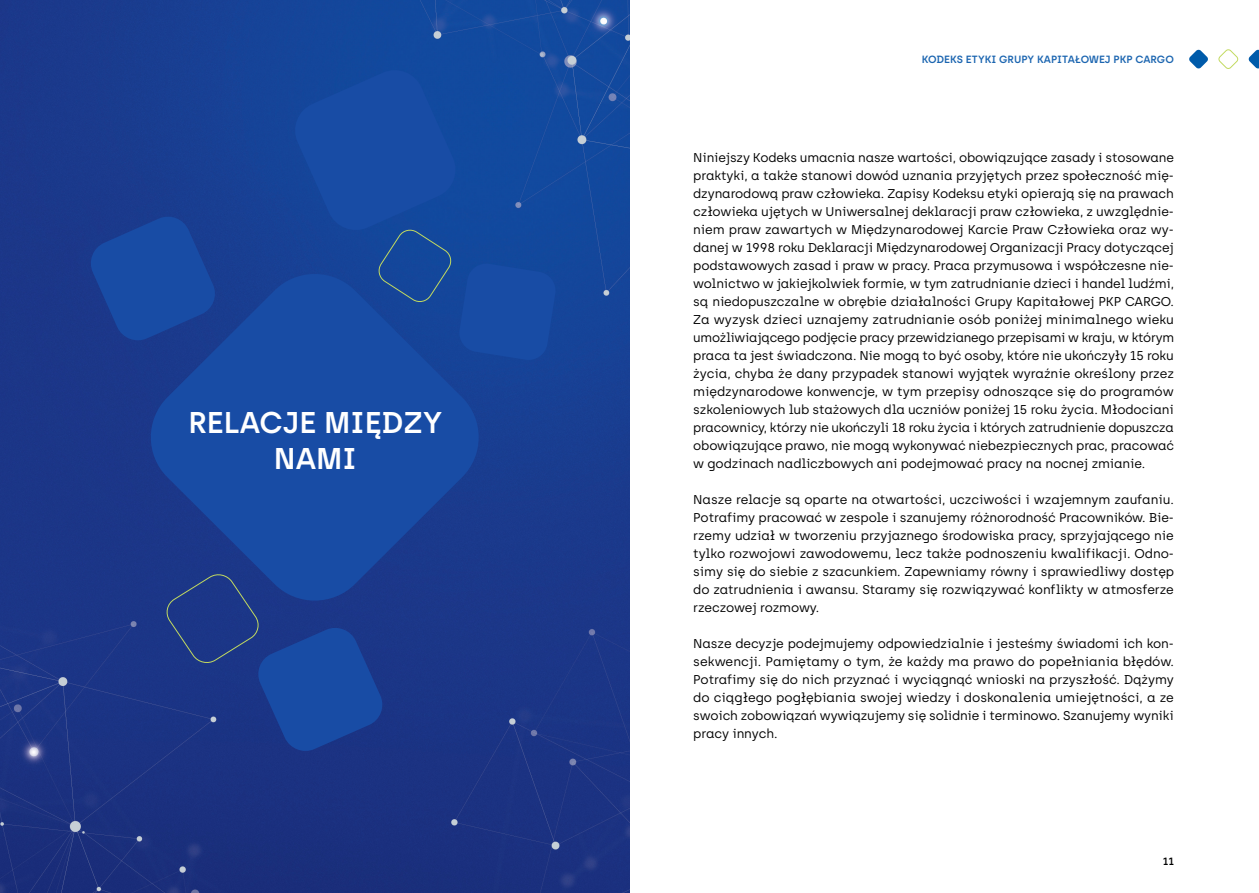
<style>
.page{position:relative;width:1259px;height:893px;background:#fff}
.page>*{position:absolute;margin:0;border:0;box-sizing:border-box;transform-origin:0 0}
.t1{font:600 30px/36px "Archia";color:#fff;text-align:center}
.t2{font:12.75px/18px "Archia";letter-spacing:-.01em;color:#000;text-align:justify}
.t3{font:600 10.5px "Archia";color:#1b65b0}
.t4{font:600 10.5px "Archia";color:#000}
</style>
<div class="page">
<svg style="left:1189px;top:49px;width:19px;height:20px"></svg>
<svg style="left:1218px;top:49px;width:21px;height:20px"></svg>
<svg style="left:1248px;top:49px;width:11px;height:20px"></svg>
<img style="left:0;top:0;width:629px;height:893px">
<svg style="left:145px;top:268px;width:339px;height:338px;background:#18469d"></svg>
<svg style="left:88px;top:214px;width:130px;height:129px;background:#18459b"></svg>
<div style="left:291px;top:66px;width:266px;height:295px;background:#164a9f"></div>
<svg style="left:165px;top:573px;width:220px;height:181px;background:#1b3d8f"></svg>
<h1 class="t1" style="left:188px;top:404px;width:255px">RELACJE MIĘDZY<br>NAMI</h1>
<p class="t3" style="left:922px;top:53px;width:253px">KODEKS ETYKI GRUPY KAPITAŁOWEJ PKP CARGO</p>
<p class="t2" style="left:693px;top:148px;width:482px">Niniejszy Kodeks umacnia nasze wartości, obowiązujące zasady i stosowane praktyki, a także stanowi dowód uznania przyjętych przez społeczność mię&shy;dzynarodową praw człowieka. Zapisy Kodeksu etyki opierają się na prawach człowieka ujętych w Uniwersalnej deklaracji praw człowieka, z uwzględnie&shy;niem praw zawartych w Międzynarodowej Karcie Praw Człowieka oraz wy&shy;danej w 1998 roku Deklaracji Międzynarodowej Organizacji Pracy dotyczącej podstawowych zasad i praw w pracy. Praca przymusowa i współczesne nie&shy;wolnictwo w jakiejkolwiek formie, w tym zatrudnianie dzieci i handel ludźmi, są niedopuszczalne w obrębie działalności Grupy Kapitałowej PKP CARGO.<br>Za wyzysk dzieci uznajemy zatrudnianie osób poniżej minimalnego wieku umożliwiającego podjęcie pracy przewidzianego przepisami w kraju, w którym praca ta jest świadczona. Nie mogą to być osoby, które nie ukończyły 15 roku życia, chyba że dany przypadek stanowi wyjątek wyraźnie określony przez międzynarodowe konwencje, w tym przepisy odnoszące się do programów szkoleniowych lub stażowych dla uczniów poniżej 15 roku życia. Młodociani pracownicy, którzy nie ukończyli 18 roku życia i których zatrudnienie dopuszcza obowiązujące prawo, nie mogą wykonywać niebezpiecznych prac, pracować w godzinach nadliczbowych ani podejmować pracy na nocnej zmianie.</p>
<p class="t2" style="left:693px;top:490px;width:482px">Nasze relacje są oparte na otwartości, uczciwości i wzajemnym zaufaniu.<br>Potrafimy pracować w zespole i szanujemy różnorodność Pracowników. Bie&shy;rzemy udział w tworzeniu przyjaznego środowiska pracy, sprzyjającego nie tylko rozwojowi zawodowemu, lecz także podnoszeniu kwalifikacji. Odno&shy;simy się do siebie z szacunkiem. Zapewniamy równy i sprawiedliwy dostęp do zatrudnienia i awansu. Staramy się rozwiązywać konflikty w atmosferze rzeczowej rozmowy.</p>
<p class="t2" style="left:693px;top:634px;width:482px">Nasze decyzje podejmujemy odpowiedzialnie i jesteśmy świadomi ich kon&shy;sekwencji. Pamiętamy o tym, że każdy ma prawo do popełniania błędów.<br>Potrafimy się do nich przyznać i wyciągnąć wnioski na przyszłość. Dążymy do ciągłego pogłębiania swojej wiedzy i doskonalenia umiejętności, a ze swoich zobowiązań wywiązujemy się solidnie i terminowo. Szanujemy wyniki pracy innych.</p>
<p class="t4" style="left:1162px;top:854px;width:13px">11</p>
</div>
